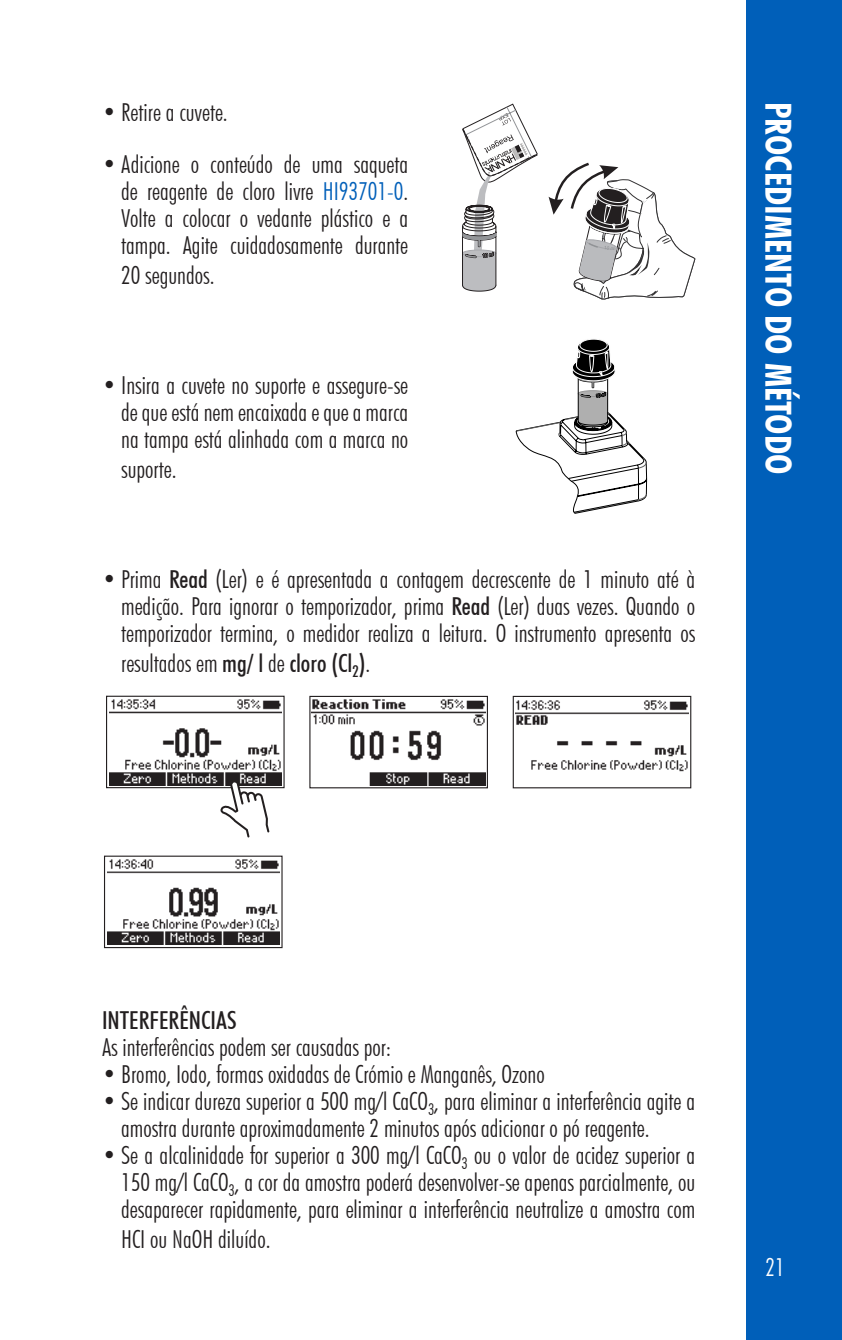
<style>
.page{position:relative;width:842px;height:1340px;background:#fff}
.page>*{position:absolute;margin:0;border:0;box-sizing:border-box;transform-origin:0 0}
.t1{font:700 condensed 36px "Futura BT";color:#fff}
.body_text_MAN{font:300 condensed 24.75px/27px "Futura BT";color:#231f20;text-align:justify}
.body_text_MAN-2{font:500 condensed 24.75px "Futura BT";color:#231f20}
.t2{font:300 condensed 24.75px "Futura BT";color:#fff}
.s1{color:#005fb9}
.s2{font-weight:500}
</style>
<div class="page">
<div style="left:746px;top:0;width:96px;height:1339px;background:#005fb9"></div>
<img style="left:109px;top:699px;width:172px;height:86px">
<div style="left:106px;top:695px;width:179px;height:93px;border:1px solid #231f20"></div>
<svg style="left:220px;top:780px;width:49px;height:57px"></svg>
<img style="left:312px;top:699px;width:173px;height:86px">
<div style="left:309px;top:696px;width:179px;height:92px;border:1px solid #231f20"></div>
<img style="left:516px;top:700px;width:172px;height:72px">
<div style="left:513px;top:696px;width:178px;height:92px;border:1px solid #231f20"></div>
<img style="left:107px;top:859px;width:172px;height:86px">
<div style="left:104px;top:855px;width:179px;height:93px;border:1px solid #231f20"></div>
<svg style="left:549px;top:163px;width:146px;height:136px"></svg>
<svg style="left:462px;top:104px;width:76px;height:187px"></svg>
<svg style="left:515px;top:339px;width:132px;height:175px"></svg>
<p class="body_text_MAN" style="left:102px;top:98px;width:127px">• Retire a cuvete.</p>
<p class="body_text_MAN" style="left:121px;top:151px;width:289px;text-indent:-19px">• Adicione o conteúdo de uma saqueta de reagente de cloro livre <span class="s1">HI93701-0</span>.<br>Volte a colocar o vedante plástico e a tampa. Agite cuidadosamente durante</p>
<p class="body_text_MAN" style="left:121px;top:262px;width:95px">20 segundos.</p>
<p class="body_text_MAN" style="left:121px;top:371px;width:289px;text-indent:-19px">• Insira a cuvete no suporte e assegure-se de que está nem encaixada e que a marca na tampa está alinhada com a marca no</p>
<p class="body_text_MAN" style="left:121px;top:455px;width:57px">suporte.</p>
<p class="body_text_MAN" style="left:121px;top:565px;width:576px;text-indent:-19px">• Prima <span class="s2">Read</span> (Ler) e é apresentada a contagem decrescente de 1 minuto até à medição. Para ignorar o temporizador, prima <span class="s2">Read</span> (Ler) duas vezes. Quando o temporizador termina, o medidor realiza a leitura. O instrumento apresenta os</p>
<p class="body_text_MAN" style="left:121px;top:649px;width:251px">resultados em <span class="s2">mg/ l</span> de <span class="s2">cloro (Cl</span><sub>2</sub><span class="s2">)</span>.</p>
<h1 class="t1" style="left:800px;top:102px;width:374px;rotate:90deg">PROCEDIMENTO DO MÉTODO</h1>
<p class="body_text_MAN-2" style="left:102px;top:1005px;width:136px">INTERFERÊNCIAS</p>
<p class="body_text_MAN" style="left:102px;top:1033px;width:290px">As interferências podem ser causadas por:</p>
<p class="body_text_MAN" style="left:102px;top:1060px;width:444px">• Bromo, Iodo, formas oxidadas de Crómio e Manganês, Ozono</p>
<p class="body_text_MAN" style="left:121px;top:1087px;width:576px;text-indent:-19px">• Se indicar dureza superior a 500 mg/l CaCO<sub>3</sub>, para eliminar a interferência agite a amostra durante aproximadamente 2 minutos após adicionar o pó reagente.</p>
<p class="body_text_MAN" style="left:121px;top:1141px;width:576px;text-indent:-19px">• Se a alcalinidade for superior a 300 mg/l CaCO<sub>3</sub> ou o valor de acidez superior a 150 mg/l CaCO<sub>3</sub>, a cor da amostra poderá desenvolver-se apenas parcialmente, ou desaparecer rapidamente, para eliminar a interferência neutralize a amostra com</p>
<p class="body_text_MAN" style="left:121px;top:1225px;width:151px">HCI ou NaOH diluído.</p>
<p class="t2" style="left:765px;top:1252px;width:21px">21</p>
</div>
